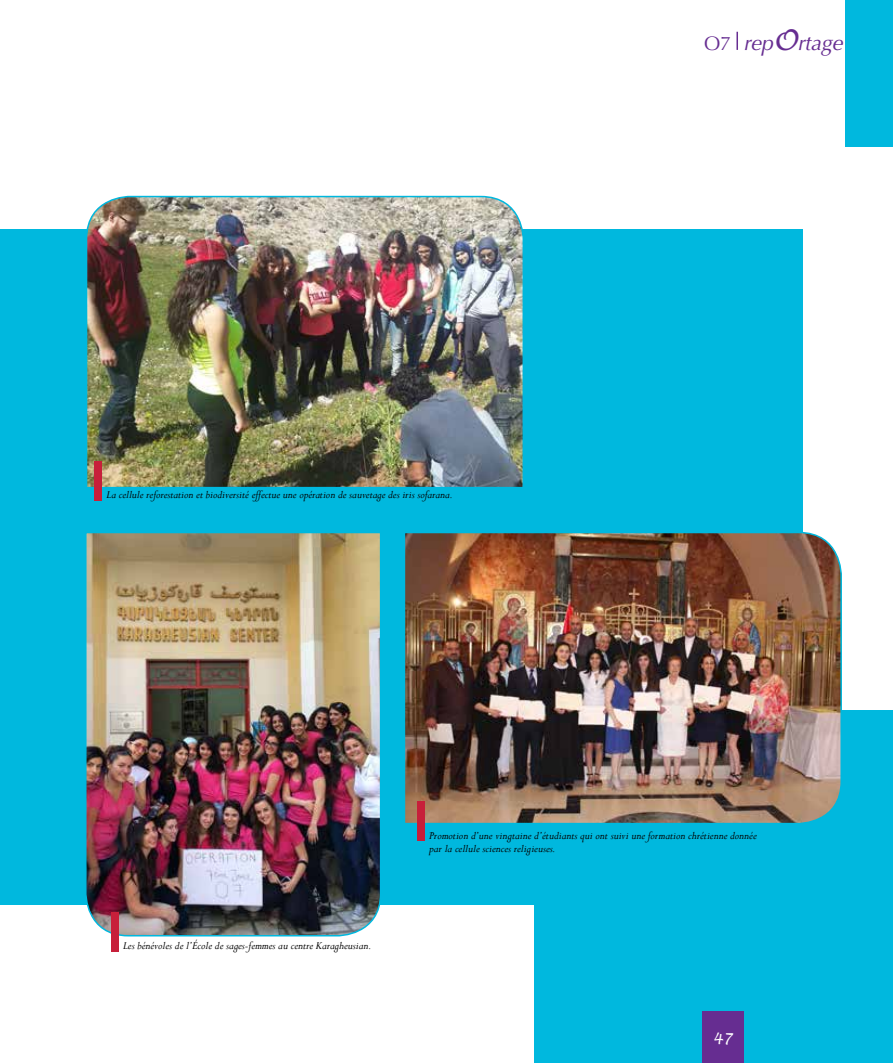
<style>
.page{position:relative;width:893px;height:1063px;background:#fff}
.page>*{position:absolute;margin:0;border:0;box-sizing:border-box;transform-origin:0 0}
.t1{font:italic 21.3px "Optima";letter-spacing:-.005em;color:#662d91}
.t2{font:italic 15px "Lucida Handwriting";color:#fff}
.t3{font:italic 12px/13.2px "Perpetua";color:#000}
.s1{font-style:normal;font-size:19.5px}
.s2{font-family:"Lucida Handwriting";font-size:28.5px}
</style>
<div class="page">
<svg style="left:736px;top:32px;width:2px;height:18px"></svg>
<div style="left:845px;top:0;width:48px;height:147px;background:#00b8de"></div>
<div style="left:534px;top:710px;width:359px;height:353px;background:#00b8de"></div>
<div style="left:702px;top:1012px;width:42px;height:51px;background:#662d91"></div>
<div style="left:0;top:230px;width:803px;height:675px;background:#00b8de"></div>
<img style="left:85px;top:195px;width:440px;height:292px">
<img style="left:405px;top:531px;width:437px;height:294px">
<img style="left:86px;top:533px;width:294px;height:404px">
<div style="left:94px;top:461px;width:8px;height:39px;background:#c71f3a"></div>
<div style="left:111px;top:912px;width:7px;height:39px;background:#c71f3a"></div>
<div style="left:417px;top:802px;width:7px;height:39px;background:#c71f3a"></div>
<p class="t3" style="left:107px;top:488px;width:348px">La cellule reforestation et biodiversité effectue une opération de sauvetage des iris sofarana.</p>
<h1 class="t1" style="left:704px;top:30px;width:140px"><span class="s1">O7</span> rep<span class="s2">O</span>rtage</h1>
<p class="t3" style="left:123px;top:939px;width:250px">Les bénévoles de l’École de sages-femmes au centre Karagheusian.</p>
<p class="t3" style="left:429px;top:829px;width:329px">Promotion d’une vingtaine d’étudiants qui ont suivi une formation chrétienne donnée par la cellule sciences religieuses.</p>
<p class="t2" style="left:713px;top:1030px;width:22px">47</p>
</div>
